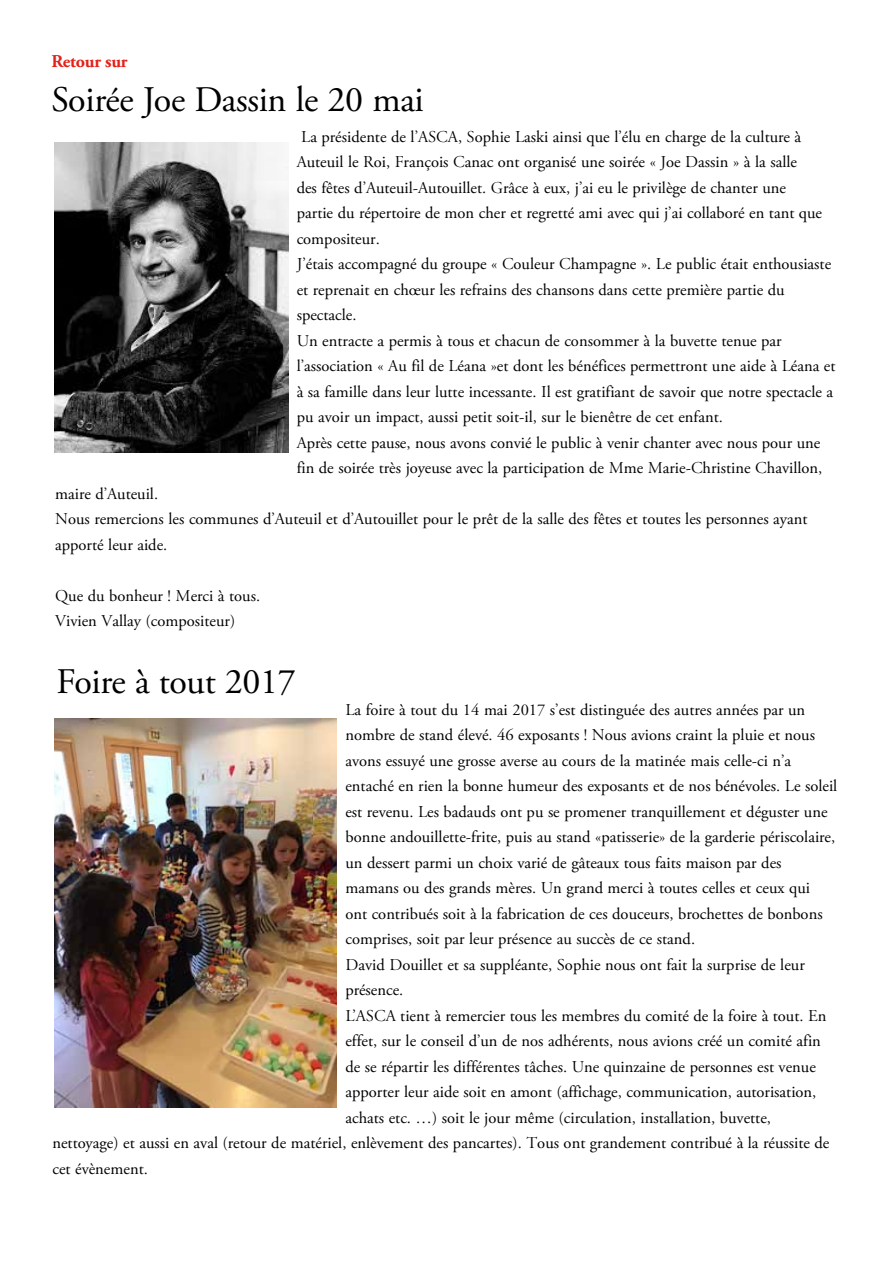
<style>
.page{position:relative;width:893px;height:1263px;background:#fff}
.page>*{position:absolute;margin:0;border:0;box-sizing:border-box;transform-origin:0 0}
.t1{font:36px "Adobe Garamond Pro";letter-spacing:-.01em;color:#000}
.t2{font:700 18px "Adobe Garamond Pro";letter-spacing:-.015em;color:#e32119}
.t3{font:16.5px/25.5px "Adobe Garamond Pro";color:#000}
</style>
<div class="page">
<img style="left:54px;top:719px;width:283px;height:388px">
<img style="left:54px;top:142px;width:234px;height:310px">
<p class="t2" style="left:52px;top:51px;width:78px">Retour sur</p>
<h1 class="t1" style="left:52px;top:78px;width:374px">Soirée Joe Dassin le 20 mai</h1>
<p class="t3" style="left:297px;top:124px;width:540px">La présidente de l’ASCA, Sophie Laski ainsi que l’élu en charge de la culture à Auteuil le Roi, François Canac ont organisé une soirée « Joe Dassin » à la salle<br>des fêtes d’Auteuil-Autouillet. Grâce à eux, j’ai eu le privilège de chanter une<br>partie du répertoire de mon cher et regretté ami avec qui j’ai collaboré en tant que compositeur.<br>J’étais accompagné du groupe « Couleur Champagne ». Le public était enthousiaste et reprenait en chœur les refrains des chansons dans cette première partie du spectacle.<br>Un entracte a permis à tous et chacun de consommer à la buvette tenue par l’association « Au fil de Léana »et dont les bénéfices permettront une aide à Léana et à sa famille dans leur lutte incessante. Il est gratifiant de savoir que notre spectacle a pu avoir un impact, aussi petit soit-il, sur le bienêtre de cet enfant.<br>Après cette pause, nous avons convié le public à venir chanter avec nous pour une fin de soirée très joyeuse avec la participation de Mme Marie-Christine Chavillon,</p>
<p class="t3" style="left:55px;top:481px;width:754px">maire d’Auteuil.<br>Nous remercions les communes d’Auteuil et d’Autouillet pour le prêt de la salle des fêtes et toutes les personnes ayant apporté leur aide.</p>
<p class="t3" style="left:55px;top:583px;width:207px">Que du bonheur ! Merci à tous.<br>Vivien Vallay (compositeur)</p>
<h1 class="t1" style="left:57px;top:660px;width:241px">Foire à tout 2017</h1>
<p class="t3" style="left:345px;top:697px;width:461px">La foire à tout du 14 mai 2017 s’est distinguée des autres années par un</p>
<p class="t3" style="left:345px;top:723px;width:471px">nombre de stand élevé. 46 exposants ! Nous avions craint la pluie et nous</p>
<p class="t3" style="left:345px;top:748px;width:447px">avons essuyé une grosse averse au cours de la matinée mais celle-ci n’a</p>
<p class="t3" style="left:345px;top:774px;width:493px">entaché en rien la bonne humeur des exposants et de nos bénévoles. Le soleil</p>
<p class="t3" style="left:345px;top:799px;width:484px">est revenu. Les badauds ont pu se promener tranquillement et déguster une</p>
<p class="t3" style="left:345px;top:825px;width:491px">bonne andouillette-frite, puis au stand «patisserie» de la garderie périscolaire,</p>
<p class="t3" style="left:345px;top:850px;width:438px">un dessert parmi un choix varié de gâteaux tous faits maison par des</p>
<p class="t3" style="left:345px;top:876px;width:466px">mamans ou des grands mères. Un grand merci à toutes celles et ceux qui</p>
<p class="t3" style="left:345px;top:901px;width:479px">ont contribués soit à la fabrication de ces douceurs, brochettes de bonbons</p>
<p class="t3" style="left:345px;top:927px;width:351px">comprises, soit par leur présence au succès de ce stand.</p>
<p class="t3" style="left:345px;top:952px;width:461px">David Douillet et sa suppléante, Sophie nous ont fait la surprise de leur</p>
<p class="t3" style="left:345px;top:978px;width:59px">présence.</p>
<p class="t3" style="left:345px;top:1003px;width:482px">L’ASCA tient à remercier tous les membres du comité de la foire à tout. En</p>
<p class="t3" style="left:345px;top:1029px;width:477px">effet, sur le conseil d’un de nos adhérents, nous avions créé un comité afin</p>
<p class="t3" style="left:345px;top:1054px;width:472px">de se répartir les différentes tâches. Une quinzaine de personnes est venue</p>
<p class="t3" style="left:345px;top:1080px;width:472px">apporter leur aide soit en amont (affichage, communication, autorisation,</p>
<p class="t3" style="left:345px;top:1105px;width:427px">achats etc. …) soit le jour même (circulation, installation, buvette,</p>
<p class="t3" style="left:52px;top:1131px;width:778px">nettoyage) et aussi en aval (retour de matériel, enlèvement des pancartes). Tous ont grandement contribué à la réussite de</p>
<p class="t3" style="left:52px;top:1156px;width:97px">cet évènement.</p>
</div>
